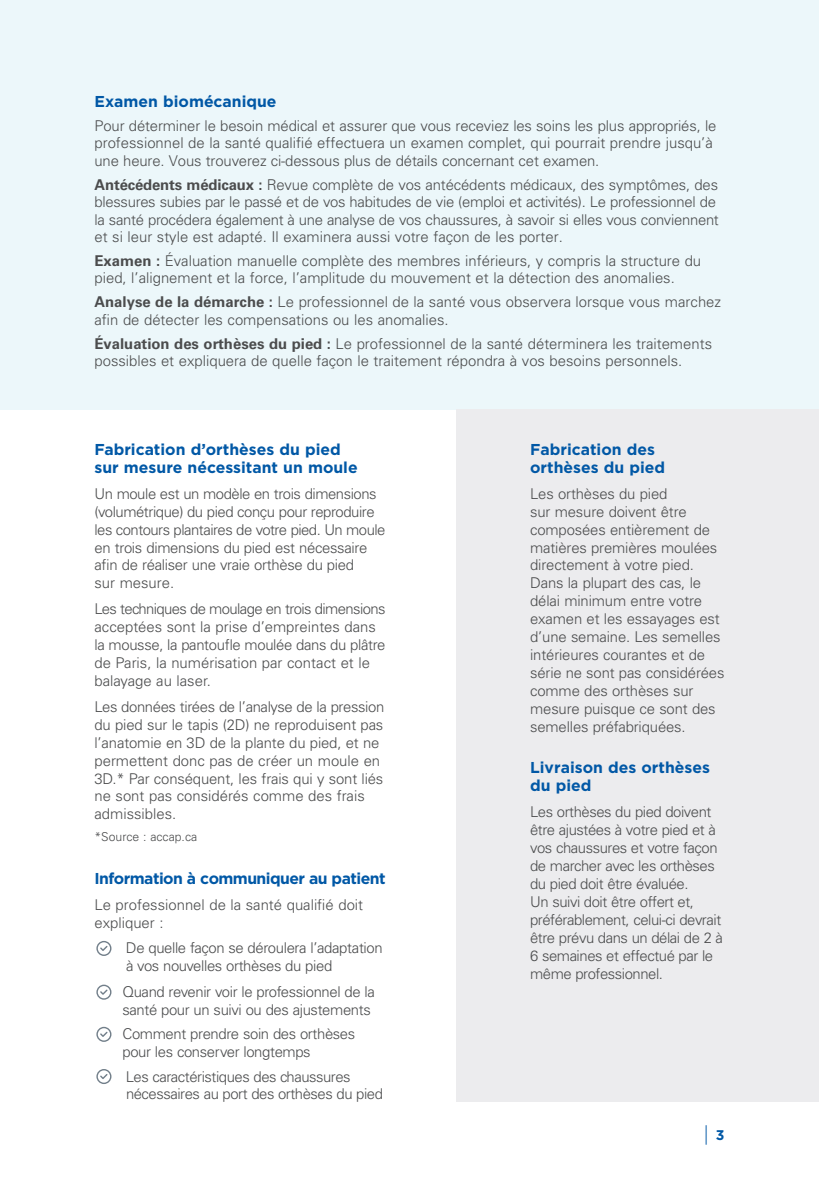
<style>
.page{position:relative;width:819px;height:1197px;background:#fff}
.page>*{position:absolute;margin:0;border:0;box-sizing:border-box;transform-origin:0 0}
.t1{font:21px "Gotham";color:#0158a6;scale:.67 1}
.t2{font:700 15.75px/17.8px "Gotham";color:#0158a6}
.t3{font:700 15.75px "Gotham";letter-spacing:-.035em;color:#0158a6}
.t4{font:300 14.88px/17.8px "Univers";letter-spacing:-.01em;color:#4b4c4d}
.t5{font:300 14.88px/17.8px "Univers";letter-spacing:-.03em;color:#4b4c4d}
.t6{font:300 12.25px "Univers";color:#4b4c4d}
.s1{font-weight:700}
.s2{font-weight:700;font-size:14px}
</style>
<div class="page">
<div style="left:0;top:0;width:819px;height:410px;background:#ecf7fa"></div>
<svg style="left:96px;top:941px;width:15px;height:15px"></svg>
<svg style="left:96px;top:985px;width:15px;height:15px"></svg>
<svg style="left:96px;top:1027px;width:15px;height:15px"></svg>
<svg style="left:96px;top:1069px;width:15px;height:15px"></svg>
<div style="left:457px;top:410px;width:362px;height:692px;background:#ececee"></div>
<p class="t2" style="left:94px;top:93px;width:184px">Examen biomécanique</p>
<p class="t4" style="left:94px;top:117px;width:624px">Pour déterminer le besoin médical et assurer que vous receviez les soins les plus appropriés, le professionnel de la santé qualifié effectuera un examen complet, qui pourrait prendre jusqu’à une heure. Vous trouverez ci-dessous plus de détails concernant cet examen.</p>
<p class="t4" style="left:94px;top:176px;width:626px"><span class="s1">Antécédents médicaux :</span> Revue complète de vos antécédents médicaux, des symptômes, des blessures subies par le passé et de vos habitudes de vie (emploi et activités). Le professionnel de la santé procédera également à une analyse de vos chaussures, à savoir si elles vous conviennent et si leur style est adapté. Il examinera aussi votre façon de les porter.</p>
<p class="t4" style="left:94px;top:252px;width:608px"><span class="s1">Examen :</span> Évaluation manuelle complète des membres inférieurs, y compris la structure du pied, l’alignement et la force, l’amplitude du mouvement et la détection des anomalies.</p>
<p class="t4" style="left:94px;top:293px;width:628px"><span class="s1">Analyse de la démarche :</span> Le professionnel de la santé vous observera lorsque vous marchez afin de détecter les compensations ou les anomalies.</p>
<p class="t4" style="left:94px;top:335px;width:619px"><span class="s1">Évaluation des orthèses du pied :</span> Le professionnel de la santé déterminera les traitements possibles et expliquera de quelle façon le traitement répondra à vos besoins personnels.</p>
<p class="t2" style="left:94px;top:440px;width:265px">Fabrication d’orthèses du pied sur mesure nécessitant un moule</p>
<p class="t5" style="left:94px;top:485px;width:293px">Un moule est un modèle en trois dimensions (volumétrique) du pied conçu pour reproduire les contours plantaires de votre pied. Un moule en trois dimensions du pied est nécessaire afin de réaliser une vraie orthèse du pied<br>sur mesure.</p>
<p class="t4" style="left:94px;top:600px;width:293px">Les techniques de moulage en trois dimensions acceptées sont la prise d’empreintes dans la mousse, la pantoufle moulée dans du plâtre de Paris, la numérisation par contact et le balayage au laser.</p>
<p class="t4" style="left:94px;top:698px;width:291px">Les données tirées de l’analyse de la pression du pied sur le tapis (2D) ne reproduisent pas l’anatomie en 3D de la plante du pied, et ne permettent donc pas de créer un moule en 3D.* Par conséquent, les frais qui y sont liés ne sont pas considérés comme des frais admissibles.</p>
<p class="t6" style="left:94px;top:830px;width:104px">*Source : accap.ca</p>
<p class="t3" style="left:94px;top:868px;width:293px">Information à communiquer au patient</p>
<p class="t4" style="left:94px;top:895px;width:270px">Le professionnel de la santé qualifié doit expliquer :</p>
<p class="t4" style="left:126px;top:939px;width:258px">De quelle façon se déroulera l’adaptation à vos nouvelles orthèses du pied</p>
<p class="t4" style="left:122px;top:983px;width:254px">Quand revenir voir le professionnel de la santé pour un suivi ou des ajustements</p>
<p class="t4" style="left:122px;top:1025px;width:234px">Comment prendre soin des orthèses pour les conserver longtemps</p>
<p class="t5" style="left:126px;top:1067px;width:259px">Les caractéristiques des chaussures nécessaires au port des orthèses du pied</p>
<p class="t2" style="left:530px;top:440px;width:137px">Fabrication des orthèses du pied</p>
<p class="t4" style="left:530px;top:485px;width:196px">Les orthèses du pied<br>sur mesure doivent être composées entièrement de matières premières moulées directement à votre pied.<br>Dans la plupart des cas, le délai minimum entre votre examen et les essayages est d’une semaine. Les semelles intérieures courantes et de série ne sont pas considérées comme des orthèses sur mesure puisque ce sont des semelles préfabriquées.</p>
<p class="t2" style="left:530px;top:759px;width:181px">Livraison des orthèses du pied</p>
<p class="t5" style="left:530px;top:803px;width:194px">Les orthèses du pied doivent être ajustées à votre pied et à vos chaussures et votre façon de marcher avec les orthèses du pied doit être évaluée.<br>Un suivi doit être offert et, préférablement, celui-ci devrait être prévu dans un délai de 2 à<br>6 semaines et effectué par le même professionnel.</p>
<h1 class="t1" style="left:704px;top:1122px;width:32px">| <span class="s2">3</span></h1>
</div>
